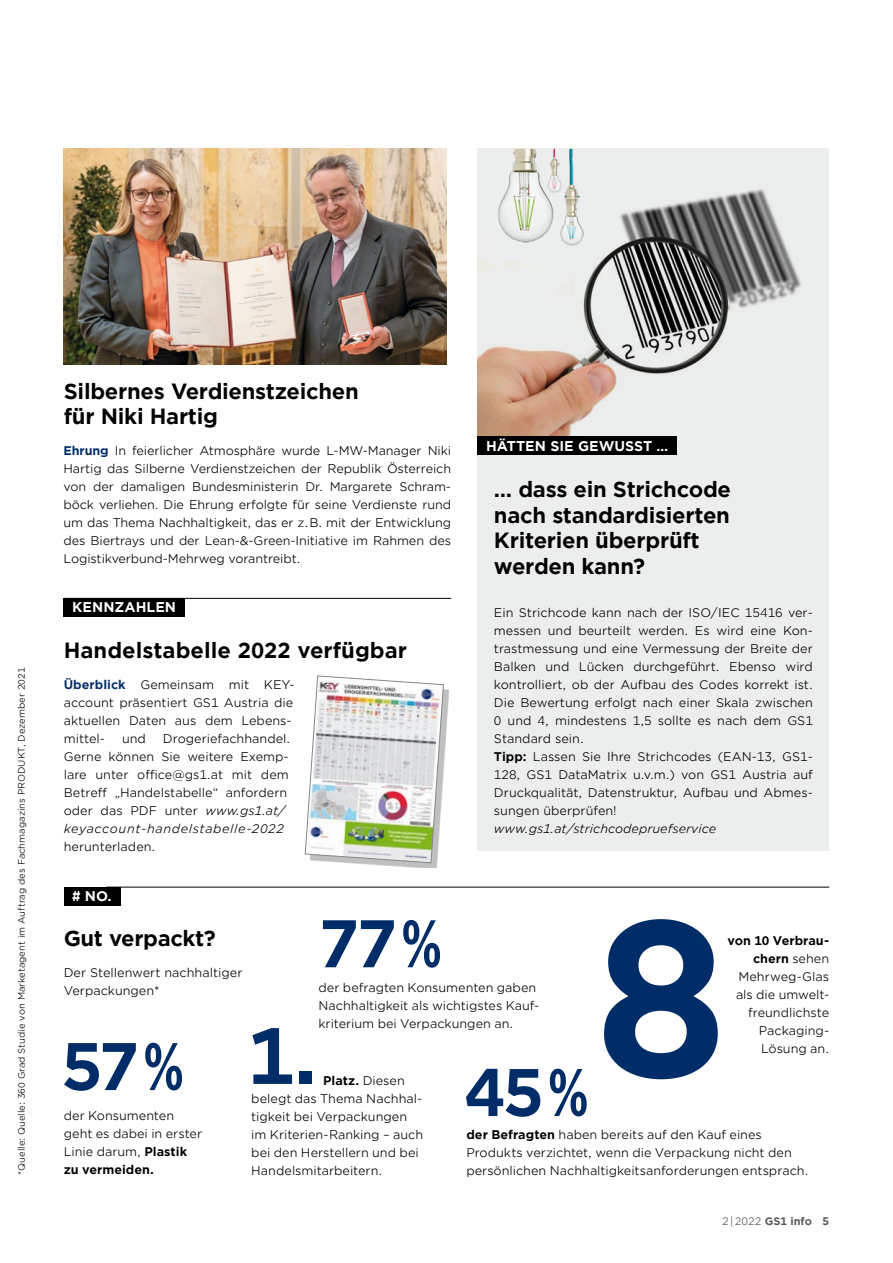
<style>
.page{position:relative;width:893px;height:1263px;background:#fff}
.page>*{position:absolute;margin:0;border:0;box-sizing:border-box;transform-origin:0 0}
.t1{font:700 214.05px "Gotham Office";color:#002d68}
.t2{font:700 76.05px "Gotham Office";color:#002d68}
.t3{font:700 64.5px "Gotham Office";color:#002d68}
.Titel_Kasten{font:700 21px/25.5px "Gotham Office";letter-spacing:-.015em;color:#000}
.Titel_Klein{font:700 21px "Gotham Office";letter-spacing:-.02em;color:#000}
.t4{font:700 13.5px "Gotham Office";color:#fff}
.LAUF{font:12px/18px "Gotham Office";color:#000}
.LAUF-2{font:italic 12px "Gotham Office";color:#000}
.t5{font:700 10.5px "Gotham Office";color:#58585a}
.t6{font:9px "Gotham Office";color:#000}
.s1{font-weight:700;color:#002d68}
.s2{font-style:italic}
.s3{font-weight:700}
.s4{font-weight:400}
</style>
<div class="page">
<hr style="left:106px;top:887px;width:723px;height:1px;background:#000">
<div style="left:64px;top:887px;width:56px;height:18px;background:#000"></div>
<div style="left:64px;top:598px;width:121px;height:18px;background:#000"></div>
<hr style="left:64px;top:598px;width:387px;height:1px;background:#000">
<div style="left:310px;top:681px;width:139px;height:187px;background:#000;opacity:.25"></div>
<img style="left:305px;top:675px;width:139px;height:188px">
<div style="left:478px;top:149px;width:351px;height:702px;background:#eceded"></div>
<div style="left:478px;top:437px;width:199px;height:18px;background:#000"></div>
<img style="left:478px;top:189px;width:323px;height:248px">
<img style="left:494px;top:149px;width:93px;height:101px">
<img style="left:64px;top:149px;width:382px;height:216px">
<p class="t6" style="left:16px;top:1175px;width:509px;rotate:-90deg">*Quelle: Quelle: 360 Grad Studie von Marketagent im Auftrag des Fachmagazins PRODUKT, Dezember 2021</p>
<p class="Titel_Kasten" style="left:64px;top:378px;width:297px">Silbernes Verdienstzeichen für Niki Hartig</p>
<p class="LAUF" style="left:63px;top:441px;width:389px;text-align:justify"><span class="s1">Ehrung</span> In feierlicher Atmosphäre wurde L-MW-Manager Niki Hartig das Silberne Verdienstzeichen der Republik Österreich von der damaligen Bundesministerin Dr. Margarete Schram&shy;böck verliehen. Die Ehrung erfolgte für seine Verdienste rund um das Thema Nachhaltigkeit, das er z.B. mit der Entwicklung des Biertrays und der Lean-&amp;-Green-Initiative im Rahmen des Logistikverbund-Mehrweg vorantreibt.</p>
<p class="t4" style="left:72px;top:598px;width:105px">KENNZAHLEN</p>
<p class="Titel_Kasten" style="left:64px;top:637px;width:345px">Handelstabelle 2022 verfügbar</p>
<p class="LAUF" style="left:64px;top:675px;width:231px"><span class="s1">Überblick</span> Gemeinsam mit KEY&shy;account präsentiert GS1 Austria die aktuellen Daten aus dem Lebens&shy;mittel-</p>
<p class="LAUF" style="left:64px;top:729px;width:228px;text-indent:99px">Drogeriefachhandel.<br>Gerne können Sie weitere Exemp&shy;lare unter office@gs1.at mit dem<br>Betreff „Handelstabelle“ anfordern oder das PDF unter <span class="s2">www.gs1.at/ keyaccount-handelstabelle-2022 </span>herunterladen.</p>
<p class="LAUF" style="left:122px;top:729px;width:25px">und</p>
<p class="t4" style="left:486px;top:436px;width:184px">HÄTTEN SIE GEWUSST …</p>
<p class="Titel_Kasten" style="left:494px;top:477px;width:239px">… dass ein Strichcode nach standardisierten<br>Kriterien überprüft werden kann?</p>
<p class="LAUF" style="left:494px;top:603px;width:320px">Ein Strichcode kann nach der ISO/IEC 15416 ver&shy;messen und beurteilt werden. Es wird eine Kon&shy;trastmessung und eine Vermessung der Breite der Balken und Lücken durchgeführt. Ebenso wird kontrolliert, ob der Aufbau des Codes korrekt ist.<br>Die Bewertung erfolgt nach einer Skala zwischen 0 und 4, mindestens 1,5 sollte es nach dem GS1<br>Standard sein.</p>
<p class="LAUF" style="left:494px;top:747px;width:320px;text-align:justify"><span class="s3">Tipp:</span> Lassen Sie Ihre Strichcodes (EAN-13, GS1- 128, GS1 DataMatrix u.v.m.) von GS1 Austria auf Druckqualität, Datenstruktur, Aufbau und Abmes&shy;sungen überprüfen!</p>
<p class="LAUF-2" style="left:494px;top:820px;width:224px">www.gs1.at/strichcodepruefservice</p>
<p class="t4" style="left:72px;top:887px;width:41px"># NO.</p>
<p class="Titel_Klein" style="left:64px;top:924px;width:154px">Gut verpackt?</p>
<p class="LAUF" style="left:64px;top:963px;width:180px">Der Stellenwert nachhaltiger<br>Verpackungen*</p>
<p class="t3" style="left:62px;top:1022px;width:124px">57%</p>
<p class="LAUF" style="left:64px;top:1106px;width:140px">der Konsumenten geht es dabei in erster<br>Linie darum, <span class="s3">Plastik zu vermeiden.</span></p>
<p class="t1" style="left:594px;top:851px;width:136px">8</p>
<p class="t3" style="left:318px;top:899px;width:125px">77%</p>
<p class="LAUF" style="left:728px;top:931px;width:103px;text-align:right"><span class="s3">von 10 Verbrau&shy;chern</span> sehen<br>Mehrweg-Glas als die umwelt&shy;freundlichste<br>Packaging-<br>Lösung an.</p>
<p class="LAUF" style="left:318px;top:978px;width:221px;text-align:justify">der befragten Konsumenten gaben Nachhaltigkeit als wichtigstes Kauf&shy;kriterium bei Verpackungen an.</p>
<p class="t2" style="left:247px;top:1003px;width:72px">1.</p>
<p class="t3" style="left:464px;top:1048px;width:126px">45%</p>
<p class="LAUF" style="left:251px;top:1071px;width:173px;text-indent:72px"><span class="s3">Platz.</span> Diesen belegt das Thema Nachhal&shy;tigkeit bei Verpackungen im Kriterien-Ranking – auch bei den Herstellern und bei<br>Handelsmitarbeitern.</p>
<p class="LAUF" style="left:466px;top:1125px;width:344px"><span class="s3">der Befragten</span> haben bereits auf den Kauf eines<br>Produkts verzichtet, wenn die Verpackung nicht den persönlichen Nachhaltigkeitsanforderungen entsprach.</p>
<p class="t5" style="left:722px;top:1213px;width:108px"><span class="s4">2|2022</span> GS1 info 5</p>
</div>
